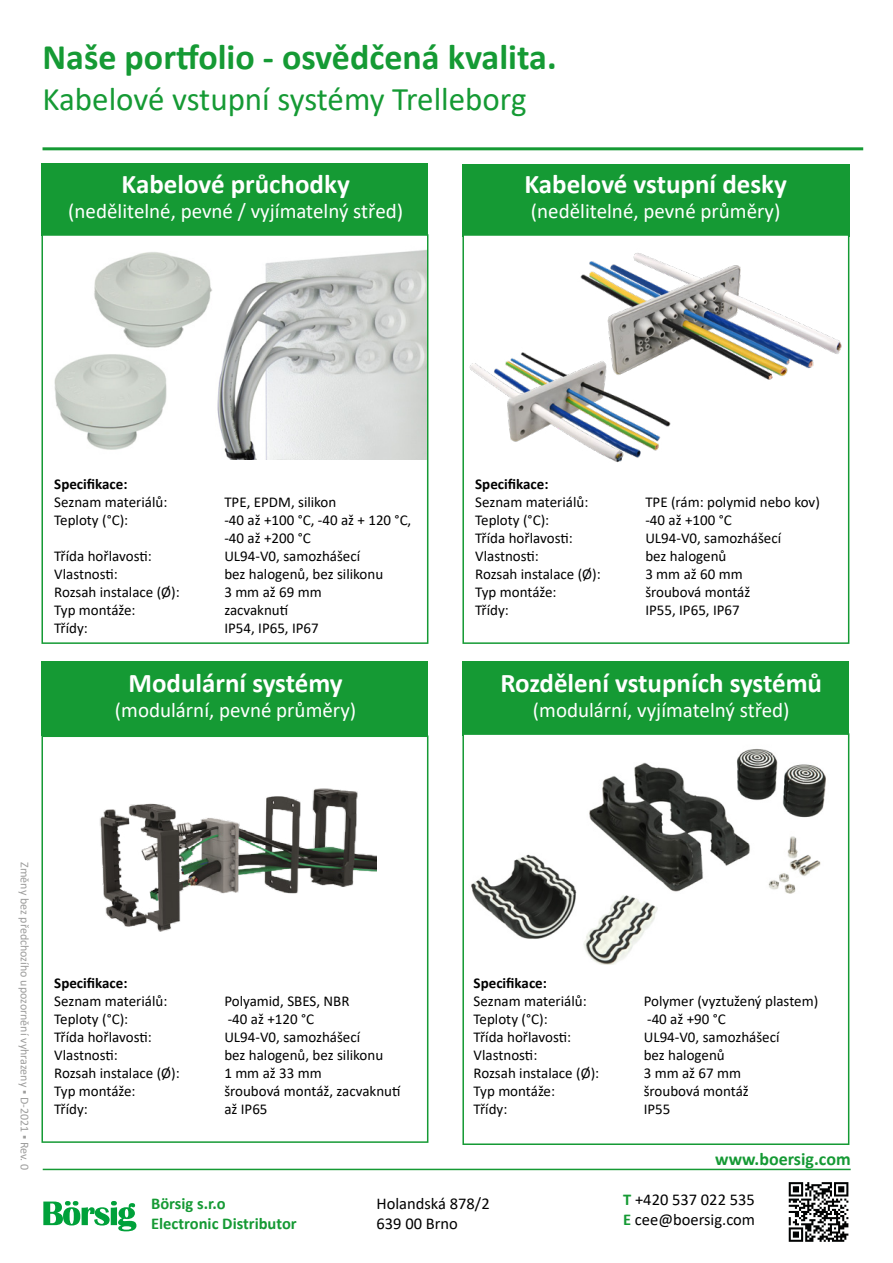
<style>
.page{position:relative;width:893px;height:1263px;background:#fff}
.page>*{position:absolute;margin:0;border:0;box-sizing:border-box;transform-origin:0 0}
.t1{font:700 36px "Calibri";color:#159a34}
.t2{font:33px "Calibri";color:#159a34}
.t3{font:700 27px "Calibri";color:#fff}
.t4{font:21px "Calibri";color:#fff}
.t5{font:700 18px "Calibri";color:#159934}
.t6{font:16.5px/19.8px "Calibri";color:#000}
.t7{font:700 16.5px/19.8px "Calibri";color:#159a34}
.t8{font:15px/18px "Calibri";color:#000}
.t9{font:700 15px "Calibri";color:#000}
.t10{font:12px "Calibri";color:#9d9d9c}
.s1{font-weight:700;color:#159a34}
</style>
<div class="page">
<hr style="left:43px;top:147px;width:820px;height:3px;background:#159a34">
<svg style="left:43px;top:1201px;width:93px;height:30px"></svg>
<hr style="left:43px;top:1169px;width:808px;height:1px;background:#159a34">
<div style="left:462px;top:164px;width:387px;height:72px;background:#159a34"></div>
<div style="left:41px;top:163px;width:387px;height:73px;background:#159a34"></div>
<div style="left:41px;top:661px;width:387px;height:74px;background:#159a34"></div>
<div style="left:462px;top:661px;width:387px;height:74px;background:#159a34"></div>
<div style="left:41px;top:234px;width:387px;height:410px;background:#fff;border:2px solid #159a34"></div>
<div style="left:462px;top:234px;width:387px;height:410px;background:#fff;border:2px solid #159a34"></div>
<div style="left:41px;top:735px;width:387px;height:408px;background:#fff;border:2px solid #159a34"></div>
<div style="left:462px;top:733px;width:387px;height:412px;background:#fff;border:2px solid #159a34"></div>
<img style="left:469px;top:352px;width:202px;height:111px">
<img style="left:577px;top:253px;width:265px;height:130px">
<img style="left:100px;top:788px;width:277px;height:144px">
<img style="left:54px;top:354px;width:113px;height:96px">
<img style="left:217px;top:236px;width:210px;height:224px">
<img style="left:85px;top:236px;width:135px;height:117px">
<img style="left:471px;top:854px;width:187px;height:111px">
<img style="left:583px;top:749px;width:243px;height:144px">
<div style="left:787px;top:1180px;width:63px;height:64px;background:linear-gradient(to right,#fff,#fff)"></div>
<svg style="left:789px;top:1182px;width:59px;height:60px"></svg>
<h1 class="t1" style="left:43px;top:32px;width:516px">Naše portfolio - osvědčená kvalita.</h1>
<h2 class="t2" style="left:43px;top:76px;width:486px">Kabelové vstupní systémy Trelleborg</h2>
<h3 class="t3" style="left:122px;top:165px;width:230px">Kabelové průchodky</h3>
<h3 class="t4" style="left:68px;top:196px;width:336px">(nedělitelné, pevné / vyjímatelný střed)</h3>
<h3 class="t3" style="left:524px;top:165px;width:264px">Kabelové vstupní desky</h3>
<h3 class="t4" style="left:531px;top:196px;width:251px">(nedělitelné, pevné průměry)</h3>
<p class="t9" style="left:54px;top:473px;width:75px">Specifikace:</p>
<p class="t8" style="left:54px;top:493px;width:115px">Seznam materiálů:</p>
<p class="t8" style="left:224px;top:493px;width:114px">TPE, EPDM, silikon</p>
<p class="t8" style="left:54px;top:511px;width:76px">Teploty (°C):</p>
<p class="t8" style="left:224px;top:511px;width:189px">-40 až +100 °C, -40 až + 120 °C, -40 až +200 °C</p>
<p class="t8" style="left:54px;top:547px;width:99px">Třída hořlavosti:</p>
<p class="t8" style="left:224px;top:547px;width:137px">UL94-V0, samozhášecí</p>
<p class="t8" style="left:54px;top:565px;width:65px">Vlastnosti:</p>
<p class="t8" style="left:224px;top:565px;width:160px">bez halogenů, bez silikonu</p>
<p class="t8" style="left:54px;top:583px;width:127px">Rozsah instalace (Ø):</p>
<p class="t8" style="left:224px;top:583px;width:99px">3 mm až 69 mm</p>
<p class="t8" style="left:54px;top:601px;width:83px">Typ montáže:</p>
<p class="t8" style="left:224px;top:601px;width:65px">zacvaknutí</p>
<p class="t8" style="left:54px;top:619px;width:35px">Třídy:</p>
<p class="t8" style="left:224px;top:619px;width:96px">IP54, IP65, IP67</p>
<h3 class="t3" style="left:128px;top:664px;width:216px">Modulární systémy</h3>
<h3 class="t4" style="left:115px;top:696px;width:243px">(modulární, pevné průměry)</h3>
<p class="t9" style="left:475px;top:473px;width:75px">Specifikace:</p>
<p class="t8" style="left:475px;top:493px;width:115px">Seznam materiálů:</p>
<p class="t8" style="left:645px;top:493px;width:176px">TPE (rám: polymid nebo kov)</p>
<p class="t8" style="left:475px;top:511px;width:76px">Teploty (°C):</p>
<p class="t8" style="left:645px;top:511px;width:88px">-40 až +100 °C</p>
<p class="t8" style="left:475px;top:529px;width:99px">Třída hořlavosti:</p>
<p class="t8" style="left:645px;top:529px;width:137px">UL94-V0, samozhášecí</p>
<p class="t8" style="left:475px;top:547px;width:65px">Vlastnosti:</p>
<p class="t8" style="left:645px;top:547px;width:83px">bez halogenů</p>
<p class="t8" style="left:475px;top:565px;width:127px">Rozsah instalace (Ø):</p>
<p class="t8" style="left:645px;top:565px;width:99px">3 mm až 60 mm</p>
<p class="t8" style="left:475px;top:583px;width:83px">Typ montáže:</p>
<p class="t8" style="left:645px;top:583px;width:107px">šroubová montáž</p>
<p class="t8" style="left:475px;top:601px;width:35px">Třídy:</p>
<p class="t8" style="left:645px;top:601px;width:96px">IP55, IP65, IP67</p>
<h3 class="t3" style="left:500px;top:664px;width:323px">Rozdělení vstupních systémů</h3>
<h3 class="t4" style="left:533px;top:696px;width:258px">(modulární, vyjímatelný střed)</h3>
<p class="t10" style="left:33px;top:862px;width:309px;rotate:90deg">Změny bez předchozího upozornění vyhrazeny ▪ D-2021 ▪ Rev. 0</p>
<p class="t9" style="left:54px;top:973px;width:75px">Specifikace:</p>
<p class="t8" style="left:54px;top:992px;width:115px">Seznam materiálů:</p>
<p class="t8" style="left:224px;top:992px;width:127px">Polyamid, SBES, NBR</p>
<p class="t8" style="left:54px;top:1010px;width:76px">Teploty (°C):</p>
<p class="t8" style="left:228px;top:1010px;width:88px">-40 až +120 °C</p>
<p class="t8" style="left:54px;top:1028px;width:99px">Třída hořlavosti:</p>
<p class="t8" style="left:224px;top:1028px;width:137px">UL94-V0, samozhášecí</p>
<p class="t8" style="left:54px;top:1046px;width:65px">Vlastnosti:</p>
<p class="t8" style="left:224px;top:1046px;width:160px">bez halogenů, bez silikonu</p>
<p class="t8" style="left:54px;top:1064px;width:127px">Rozsah instalace (Ø):</p>
<p class="t8" style="left:224px;top:1064px;width:99px">1 mm až 33 mm</p>
<p class="t8" style="left:54px;top:1082px;width:83px">Typ montáže:</p>
<p class="t8" style="left:224px;top:1082px;width:178px">šroubová montáž, zacvaknutí</p>
<p class="t8" style="left:54px;top:1100px;width:35px">Třídy:</p>
<p class="t8" style="left:224px;top:1100px;width:45px">až IP65</p>
<p class="t9" style="left:474px;top:973px;width:75px">Specifikace:</p>
<p class="t8" style="left:474px;top:992px;width:115px">Seznam materiálů:</p>
<p class="t8" style="left:644px;top:992px;width:176px">Polymer (vyztužený plastem)</p>
<p class="t8" style="left:474px;top:1010px;width:76px">Teploty (°C):</p>
<p class="t8" style="left:647px;top:1010px;width:80px">-40 až +90 °C</p>
<p class="t8" style="left:474px;top:1028px;width:99px">Třída hořlavosti:</p>
<p class="t8" style="left:644px;top:1028px;width:137px">UL94-V0, samozhášecí</p>
<p class="t8" style="left:474px;top:1046px;width:65px">Vlastnosti:</p>
<p class="t8" style="left:644px;top:1046px;width:83px">bez halogenů</p>
<p class="t8" style="left:474px;top:1064px;width:127px">Rozsah instalace (Ø):</p>
<p class="t8" style="left:644px;top:1064px;width:99px">3 mm až 67 mm</p>
<p class="t8" style="left:474px;top:1082px;width:83px">Typ montáže:</p>
<p class="t8" style="left:644px;top:1082px;width:107px">šroubová montáž</p>
<p class="t8" style="left:474px;top:1100px;width:35px">Třídy:</p>
<p class="t8" style="left:644px;top:1100px;width:28px">IP55</p>
<p class="t5" style="left:715px;top:1146px;width:137px">www.boersig.com</p>
<p class="t7" style="left:151px;top:1194px;width:147px">Börsig s.r.o<br>Electronic Distributor</p>
<p class="t6" style="left:377px;top:1194px;width:115px">Holandská 878/2<br>639 00 Brno</p>
<p class="t6" style="left:623px;top:1189px;width:133px"><span class="s1">T</span> +420 537 022 535<br><span class="s1">E</span> cee@boersig.com</p>
</div>
